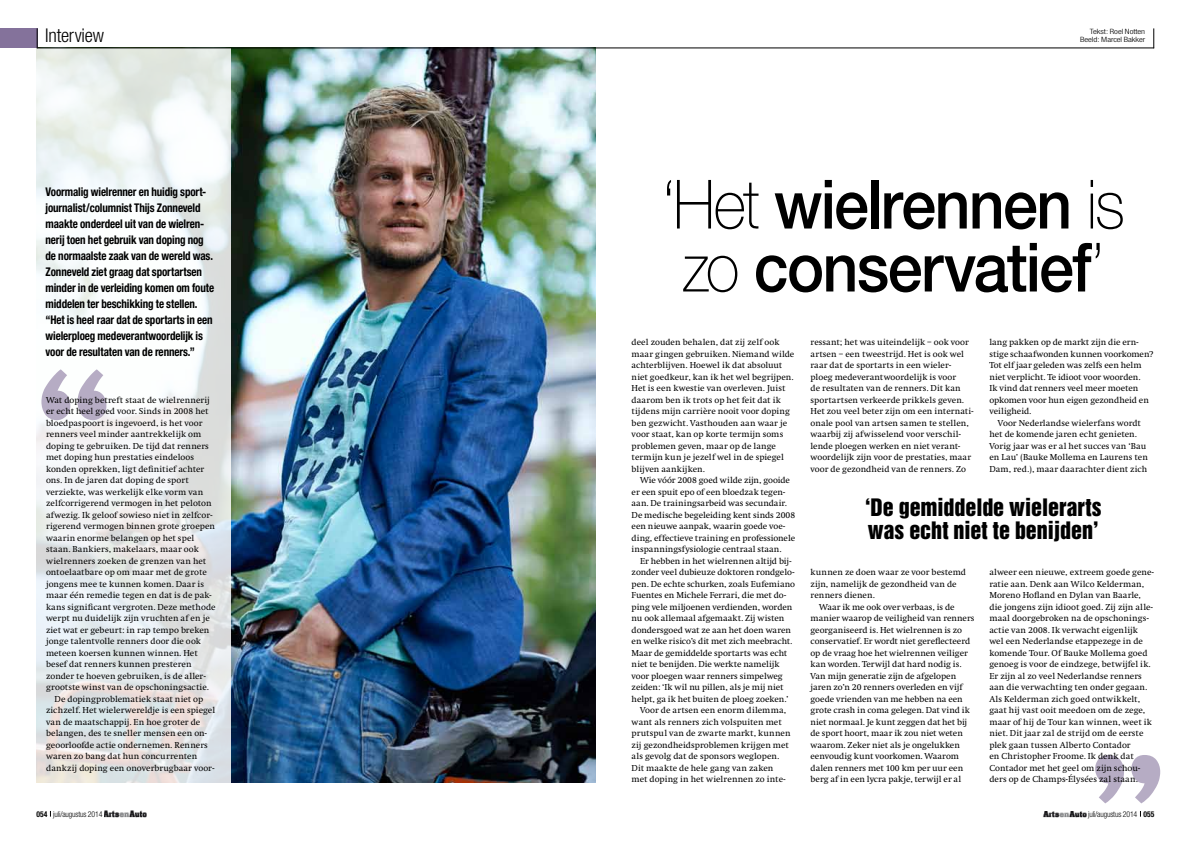
<style>
.page{position:relative;width:1191px;height:842px;background:#fff}
.page>*{position:absolute;margin:0;border:0;box-sizing:border-box;transform-origin:0 0}
.t1{font:700 150px "Aachen";color:#b6acc4;scale:.9 1}
.t2{font:500 68px/63px "Helvetica Neue";letter-spacing:-.025em;color:#000;text-align:center;scale:.92 1}
.t3{font:22px "Helvetica Inserat Cyr Upright";color:#000}
.t4{font:300 condensed 19px "Helvetica Neue";letter-spacing:-.01em;color:#000}
.t5{font:700 condensed 12px/16px "Helvetica Neue";letter-spacing:-.01em;color:#000;scale:.92 1}
.t6{font:9px/11.5px "AA Swift";color:#000}
.t7{font:300 condensed 8px "Helvetica Neue";letter-spacing:-.02em;color:#000}
.t8{font:300 condensed 7.3px/8.3px "Helvetica Neue";letter-spacing:-.005em;color:#000;text-align:right;scale:1.21 1}
.s1{font-weight:100}
.s2{font-weight:700}
</style>
<div class="page">
<svg style="left:1153px;top:28px;width:1px;height:20px"></svg>
<img style="left:231px;top:49px;width:364px;height:733px">
<svg style="left:36px;top:48px;width:195px;height:735px"></svg>
<div style="left:0;top:28px;width:37px;height:20px;background:#84729b"></div>
<hr style="left:37px;top:48px;width:1117px;height:1px;background:#000">
<svg style="left:37px;top:28px;width:1px;height:20px"></svg>
<img style="left:1043px;top:811px;width:44px;height:7px">
<img style="left:104px;top:810px;width:43px;height:8px">
<h3 class="t4" style="left:45px;top:24px;width:60px">Interview</h3>
<p class="t8" style="left:1080px;top:27px;width:55px">Tekst: Roel Notten<br>Beeld: Marcel Bakker</p>
<h2 class="t2" style="left:662px;top:172px;width:504px"><span class="s1">‘Het</span> wielrennen <span class="s1">is zo</span> conservatief<span class="s1">’</span></h2>
<p class="t5" style="left:46px;top:183px;width:185px">Voormalig wielrenner en huidig sport&shy;journalist/columnist Thijs Zonneveld maakte onderdeel uit van de wielren&shy;nerij toen het gebruik van doping nog de normaalste zaak van de wereld was.<br>Zonneveld ziet graag dat sportartsen minder in de verleiding komen om foute middelen ter beschikking te stellen. “Het is heel raar dat de sportarts in een wielerploeg medeverantwoordelijk is voor de resultaten van de renners.”</p>
<p class="t6" style="left:631px;top:336px;width:164px">deel zouden behalen, dat zij zelf ook maar gingen gebruiken. Niemand wilde achterblijven. Hoewel ik dat absoluut niet goedkeur, kan ik het wel begrijpen.<br>Het is een kwestie van overleven. Juist daarom ben ik trots op het feit dat ik tijdens mijn carrière nooit voor doping ben gezwicht. Vasthouden aan waar je voor staat, kan op korte termijn soms problemen geven, maar op de lange termijn kun je jezelf wel in de spiegel blijven aankijken.</p>
<p class="t6" style="left:631px;top:475px;width:165px;text-indent:9px">Wie vóór 2008 goed wilde zijn, gooide er een spuit epo of een bloedzak tegen&shy;aan. De trainingsarbeid was secundair.<br>De medische begeleiding kent sinds 2008 een nieuwe aanpak, waarin goede voe&shy;ding, effectieve training en professionele inspanningsfysiologie centraal staan.</p>
<p class="t6" style="left:640px;top:555px;width:153px">Er hebben in het wielrennen altijd bij-</p>
<p class="t6" style="left:631px;top:567px;width:164px">zonder veel dubieuze doktoren rondgelo-</p>
<p class="t6" style="left:631px;top:578px;width:165px">pen. De echte schurken, zoals Eufemiano</p>
<p class="t6" style="left:631px;top:590px;width:156px">Fuentes en Michele Ferrari, die met do-</p>
<p class="t6" style="left:631px;top:601px;width:162px">ping vele miljoenen verdienden, worden</p>
<p class="t6" style="left:631px;top:613px;width:154px">nu ook allemaal afgemaakt. Zij wisten</p>
<p class="t6" style="left:631px;top:624px;width:161px">dondersgoed wat ze aan het doen waren</p>
<p class="t6" style="left:631px;top:636px;width:162px">en welke risico’s dit met zich meebracht.</p>
<p class="t6" style="left:631px;top:647px;width:157px">Maar de gemiddelde sportarts was echt</p>
<p class="t6" style="left:631px;top:659px;width:149px">niet te benijden. Die werkte namelijk</p>
<p class="t6" style="left:631px;top:670px;width:153px">voor ploegen waar renners simpelweg</p>
<p class="t6" style="left:631px;top:682px;width:153px">zeiden: ‘Ik wil nu pillen, als je mij niet</p>
<p class="t6" style="left:631px;top:693px;width:158px">helpt, ga ik het buiten de ploeg zoeken.’</p>
<p class="t6" style="left:640px;top:705px;width:147px">Voor de artsen een enorm dilemma,</p>
<p class="t6" style="left:631px;top:716px;width:152px">want als renners zich volspuiten met</p>
<p class="t6" style="left:631px;top:728px;width:160px">prutspul van de zwarte markt, kunnen</p>
<p class="t6" style="left:631px;top:739px;width:159px">zij gezondheidsproblemen krijgen met</p>
<p class="t6" style="left:631px;top:751px;width:149px">als gevolg dat de sponsors weglopen.</p>
<p class="t6" style="left:631px;top:762px;width:143px">Dit maakte de hele gang van zaken</p>
<p class="t6" style="left:631px;top:774px;width:155px">met doping in het wielrennen zo inte-</p>
<p class="t6" style="left:810px;top:337px;width:164px">ressant; het was uiteindelijk – ook voor artsen – een tweestrijd. Het is ook wel raar dat de sportarts in een wieler&shy;ploeg medeverantwoordelijk is voor<br>de resultaten van de renners. Dit kan sportartsen verkeerde prikkels geven.<br>Het zou veel beter zijn om een internati&shy;onale pool van artsen samen te stellen, waarbij zij afwisselend voor verschil&shy;lende ploegen werken en niet verant&shy;woordelijk zijn voor de prestaties, maar voor de gezondheid van de renners. Zo</p>
<p class="t6" style="left:989px;top:337px;width:165px">lang pakken op de markt zijn die ern&shy;stige schaafwonden kunnen voorkomen?<br>Tot elf jaar geleden was zelfs een helm niet verplicht. Te idioot voor woorden.<br>Ik vind dat renners veel meer moeten opkomen voor hun eigen gezondheid en veiligheid.</p>
<p class="t6" style="left:989px;top:417px;width:160px;text-indent:9px">Voor Nederlandse wielerfans wordt het de komende jaren echt genieten.<br>Vorig jaar was er al het succes van ‘Bau en Lau’ (Bauke Mollema en Laurens ten Dam, red.), maar daarachter dient zich</p>
<h1 class="t1" style="left:33px;top:324px;width:91px">“</h1>
<p class="t6" style="left:46px;top:394px;width:165px">Wat doping betreft staat de wielrennerij</p>
<p class="t6" style="left:46px;top:405px;width:164px">er echt heel goed voor. Sinds in 2008 het</p>
<p class="t6" style="left:46px;top:417px;width:158px">bloedpaspoort is ingevoerd, is het voor</p>
<p class="t6" style="left:46px;top:428px;width:157px">renners veel minder aantrekkelijk om</p>
<p class="t6" style="left:46px;top:440px;width:164px">doping te gebruiken. De tijd dat renners</p>
<p class="t6" style="left:46px;top:452px;width:149px">met doping hun prestaties eindeloos</p>
<p class="t6" style="left:46px;top:463px;width:160px">konden oprekken, ligt definitief achter</p>
<p class="t6" style="left:46px;top:475px;width:144px">ons. In de jaren dat doping de sport</p>
<p class="t6" style="left:46px;top:486px;width:159px">verziekte, was werkelijk elke vorm van</p>
<p class="t6" style="left:46px;top:498px;width:167px">zelfcorrigerend vermogen in het peloton</p>
<p class="t6" style="left:46px;top:509px;width:168px">afwezig. Ik geloof sowieso niet in zelfcor-</p>
<p class="t6" style="left:46px;top:521px;width:171px">rigerend vermogen binnen grote groepen</p>
<p class="t6" style="left:46px;top:532px;width:150px">waarin enorme belangen op het spel</p>
<p class="t6" style="left:46px;top:544px;width:154px">staan. Bankiers, makelaars, maar ook</p>
<p class="t6" style="left:46px;top:555px;width:162px">wielrenners zoeken de grenzen van het</p>
<p class="t6" style="left:46px;top:567px;width:162px">ontoelaatbare op om maar met de grote</p>
<p class="t6" style="left:46px;top:578px;width:160px">jongens mee te kunnen komen. Daar is</p>
<p class="t6" style="left:46px;top:590px;width:167px">maar één remedie tegen en dat is de pak-</p>
<p class="t6" style="left:46px;top:601px;width:171px">kans significant vergroten. Deze methode</p>
<p class="t6" style="left:46px;top:613px;width:165px">werpt nu duidelijk zijn vruchten af en je</p>
<p class="t6" style="left:46px;top:624px;width:165px">ziet wat er gebeurt: in rap tempo breken</p>
<p class="t6" style="left:46px;top:636px;width:156px">jonge talentvolle renners door die ook</p>
<p class="t6" style="left:46px;top:647px;width:153px">meteen koersen kunnen winnen. Het</p>
<p class="t6" style="left:46px;top:659px;width:147px">besef dat renners kunnen presteren</p>
<p class="t6" style="left:46px;top:670px;width:161px">zonder te hoeven gebruiken, is de aller-</p>
<p class="t6" style="left:46px;top:682px;width:164px">grootste winst van de opschoningsactie.</p>
<p class="t6" style="left:55px;top:693px;width:150px">De dopingproblematiek staat niet op</p>
<p class="t6" style="left:46px;top:705px;width:171px">zichzelf. Het wielerwereldje is een spiegel</p>
<p class="t6" style="left:46px;top:716px;width:156px">van de maatschappij. En hoe groter de</p>
<p class="t6" style="left:46px;top:728px;width:162px">belangen, des te sneller mensen een on-</p>
<p class="t6" style="left:46px;top:739px;width:163px">geoorloofde actie ondernemen. Renners</p>
<p class="t6" style="left:46px;top:751px;width:153px">waren zo bang dat hun concurrenten</p>
<p class="t6" style="left:46px;top:762px;width:170px">dankzij doping een onoverbrugbaar voor-</p>
<p class="t7" style="left:37px;top:809px;width:67px"><span class="s2">054</span> juli/augustus 2014</p>
<p class="t7" style="left:1088px;top:809px;width:68px">juli/augustus 2014 <span class="s2">055</span></p>
<h3 class="t3" style="left:864px;top:494px;width:238px">‘De gemiddelde wielerarts</h3>
<h3 class="t3" style="left:867px;top:517px;width:233px">was echt niet te benijden’</h3>
<p class="t6" style="left:810px;top:567px;width:157px">kunnen ze doen waar ze voor bestemd zijn, namelijk de gezondheid van de renners dienen.</p>
<p class="t6" style="left:810px;top:601px;width:166px;text-indent:9px">Waar ik me ook over verbaas, is de manier waarop de veiligheid van renners georganiseerd is. Het wielrennen is zo conservatief. Er wordt niet gereflecteerd op de vraag hoe het wielrennen veiliger kan worden. Terwijl dat hard nodig is.<br>Van mijn generatie zijn de afgelopen jaren zo’n 20 renners overleden en vijf goede vrienden van me hebben na een grote crash in coma gelegen. Dat vind ik niet normaal. Je kunt zeggen dat het bij de sport hoort, maar ik zou niet weten waarom. Zeker niet als je ongelukken eenvoudig kunt voorkomen. Waarom dalen renners met 100 km per uur een berg af in een lycra pakje, terwijl er al</p>
<p class="t6" style="left:989px;top:567px;width:166px">alweer een nieuwe, extreem goede gene&shy;ratie aan. Denk aan Wilco Kelderman, Moreno Hofland en Dylan van Baarle, die jongens zijn idioot goed. Zij zijn alle&shy;maal doorgebroken na de opschonings&shy;actie van 2008. Ik verwacht eigenlijk wel een Nederlandse etappezege in de komende Tour. Of Bauke Mollema goed genoeg is voor de eindzege, betwijfel ik.<br>Er zijn al zo veel Nederlandse renners aan die verwachting ten onder gegaan.<br>Als Kelderman zich goed ontwikkelt, gaat hij vast ooit meedoen om de zege, maar of hij de Tour kan winnen, weet ik niet. Dit jaar zal de strijd om de eerste plek gaan tussen Alberto Contador<br>en Christopher Froome. Ik denk dat Contador met het geel om zijn schou&shy;ders op de Champs-Élysées zal staan.</p>
<h1 class="t1" style="left:1086px;top:707px;width:91px">”</h1>
</div>
